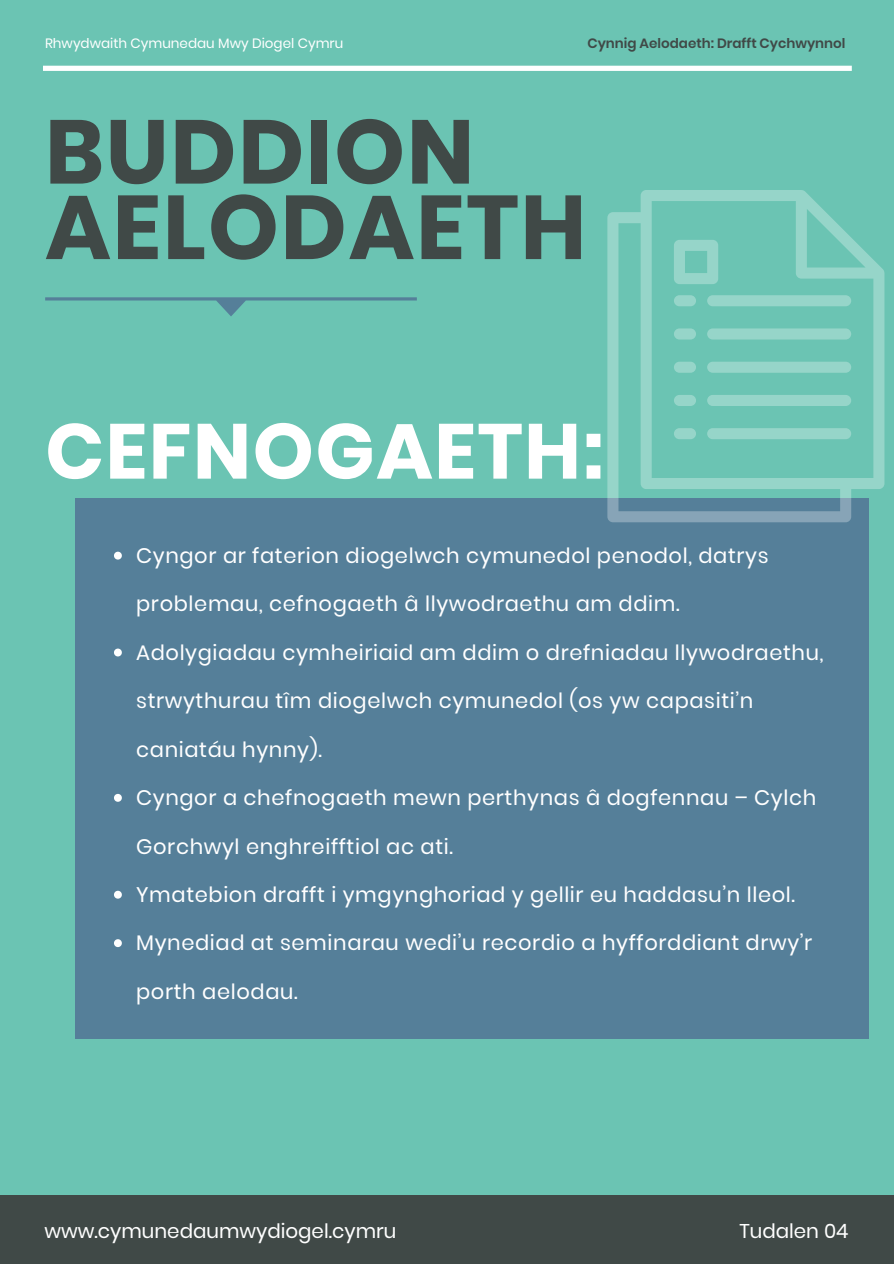
<style>
.page{position:relative;width:894px;height:1264px;background:#fff}
.page>*{position:absolute;margin:0;border:0;box-sizing:border-box;transform-origin:0 0}
.t1{font:700 90.15px/75.4px "Poppins";letter-spacing:.02em;color:#404947}
.t2{font:700 77.55px "Poppins";letter-spacing:.02em;color:#fff}
.t3{font:21px "Poppins";letter-spacing:.03em;color:#fff}
.t4{font:19.8px "Poppins";color:#fff}
.t5{font:13.5px "Poppins";color:#fff}
.t6{font:600 13.5px "Poppins";color:#404947}
</style>
<div class="page">
<div style="left:0;top:0;width:893px;height:1263px;background:#6bc4b3"></div>
<svg style="left:43px;top:66px;width:808px;height:5px;background:#fcfefd"></svg>
<div style="left:0;top:1195px;width:893px;height:68px;background:#404947"></div>
<svg style="left:45px;top:297px;width:372px;height:19px"></svg>
<div style="left:75px;top:498px;width:793px;height:541px;background:#557f99"></div>
<svg style="left:607px;top:190px;width:277px;height:332px"></svg>
<svg style="left:673px;top:240px;width:45px;height:44px"></svg>
<svg style="left:114px;top:551px;width:8px;height:8px"></svg>
<svg style="left:114px;top:648px;width:8px;height:8px"></svg>
<svg style="left:114px;top:794px;width:8px;height:7px"></svg>
<svg style="left:114px;top:890px;width:8px;height:8px"></svg>
<svg style="left:114px;top:939px;width:8px;height:8px"></svg>
<p class="t5" style="left:45px;top:33px;width:300px">Rhwydwaith Cymunedau Mwy Diogel Cymru</p>
<p class="t6" style="left:587px;top:33px;width:259px">Cynnig Aelodaeth: Drafft Cychwynnol</p>
<p class="t1" style="left:45px;top:114px;width:542px">BUDDION<br>AELODAETH</p>
<p class="t2" style="left:45px;top:397px;width:560px">CEFNOGAETH:</p>
<p class="t3" style="left:136px;top:541px;width:633px">Cyngor ar faterion diogelwch cymunedol penodol, datrys</p>
<p class="t3" style="left:136px;top:589px;width:545px">problemau, cefnogaeth â llywodraethu am ddim.</p>
<p class="t3" style="left:136px;top:637px;width:688px">Adolygiadau cymheiriaid am ddim o drefniadau llywodraethu,</p>
<p class="t3" style="left:136px;top:686px;width:618px">strwythurau tîm diogelwch cymunedol (os yw capasiti’n</p>
<p class="t3" style="left:136px;top:734px;width:187px">caniatáu hynny).</p>
<p class="t3" style="left:136px;top:783px;width:681px">Cyngor a chefnogaeth mewn perthynas â dogfennau – Cylch</p>
<p class="t3" style="left:136px;top:831px;width:318px">Gorchwyl enghreifftiol ac ati.</p>
<p class="t3" style="left:136px;top:880px;width:660px">Ymatebion drafft i ymgynghoriad y gellir eu haddasu’n lleol.</p>
<p class="t3" style="left:136px;top:928px;width:677px">Mynediad at seminarau wedi’u recordio a hyfforddiant drwy’r</p>
<p class="t3" style="left:136px;top:976px;width:163px">porth aelodau.</p>
<p class="t4" style="left:45px;top:1216px;width:353px">www.cymunedaumwydiogel.cymru</p>
<p class="t4" style="left:739px;top:1216px;width:110px">Tudalen 04</p>
</div>
